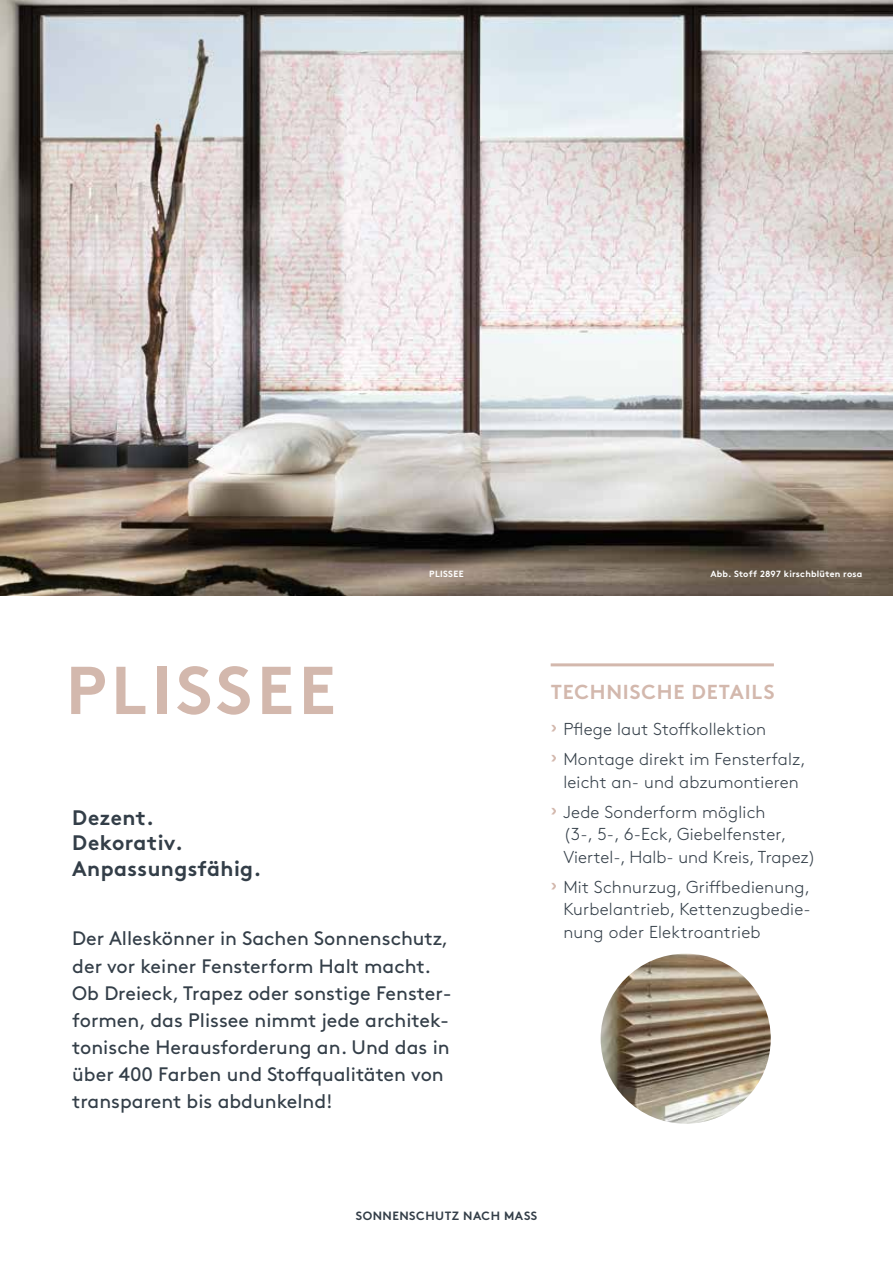
<style>
.page{position:relative;width:893px;height:1263px;background:#fff}
.page>*{position:absolute;margin:0;border:0;box-sizing:border-box;transform-origin:0 0}
.t1{font:700 67.5px "Brown Pro";letter-spacing:.07em;color:#d3b8ad}
.t2{font:700 21px/25.5px "Brown Pro";letter-spacing:.02em;color:#333e48}
.t3{font:700 20.25px "Brown Pro";letter-spacing:.04em;color:#d3b8ad}
.t4{font:19.5px/27px "Brown Pro";color:#333e48}
.t5{font:300 17.25px/22.5px "Brown Pro";letter-spacing:.01em;color:#333e48}
.t6{font:700 12px "Brown Pro";letter-spacing:.04em;color:#333e48}
.t7{font:700 9px "Brown Pro";letter-spacing:.02em;color:#fff}
.t8{font:700 9px "Brown Pro";letter-spacing:.04em;color:#fff}
.s1{font-weight:700;color:#d3b8ad}
</style>
<div class="page">
<img style="left:0;top:0;width:893px;height:595px">
<hr style="left:551px;top:663px;width:223px;height:3px;background:#d3b8ad">
<img style="left:601px;top:954px;width:170px;height:170px;border-radius:85px">
<h1 class="t1" style="left:66px;top:636px;width:271px">PLISSEE</h1>
<p class="t2" style="left:72px;top:802px;width:191px">Dezent.<br>Dekorativ.<br>Anpassungsfähig.</p>
<p class="t8" style="left:429px;top:566px;width:36px">PLISSEE</p>
<p class="t4" style="left:72px;top:923px;width:381px">Der Alleskönner in Sachen Sonnenschutz, der vor keiner Fensterform Halt macht.<br>Ob Dreieck, Trapez oder sonstige Fenster&shy;formen, das Plissee nimmt jede architek&shy;tonische Herausforderung an. Und das in über 400 Farben und Stoffqualitäten von transparent bis abdunkelnd!</p>
<p class="t7" style="left:710px;top:566px;width:153px">Abb. Stoff 2897 kirschblüten rosa</p>
<p class="t3" style="left:551px;top:675px;width:225px">TECHNISCHE DETAILS</p>
<p class="t5" style="left:551px;top:713px;width:257px;line-height:30px"><span class="s1">›</span> Pflege laut Stoffkollektion<br><span class="s1">›</span> Montage direkt im Fensterfalz,</p>
<p class="t5" style="left:551px;top:765px;width:250px;line-height:30px;text-indent:13px">leicht an- und abzumontieren <span class="s1">›</span> Jede Sonderform möglich</p>
<p class="t5" style="left:563px;top:821px;width:254px">(3-, 5-, 6-Eck, Giebelfenster,<br>Viertel-, Halb- und Kreis, Trapez)</p>
<p class="t5" style="left:563px;top:874px;width:249px;text-align:justify;text-indent:-13px"><span class="s1">›</span> Mit Schnurzug, Griffbedienung, Kurbelantrieb, Kettenzugbedie&shy;nung oder Elektroantrieb</p>
<p class="t6" style="left:356px;top:1206px;width:183px">SONNENSCHUTZ NACH MASS</p>
</div>
